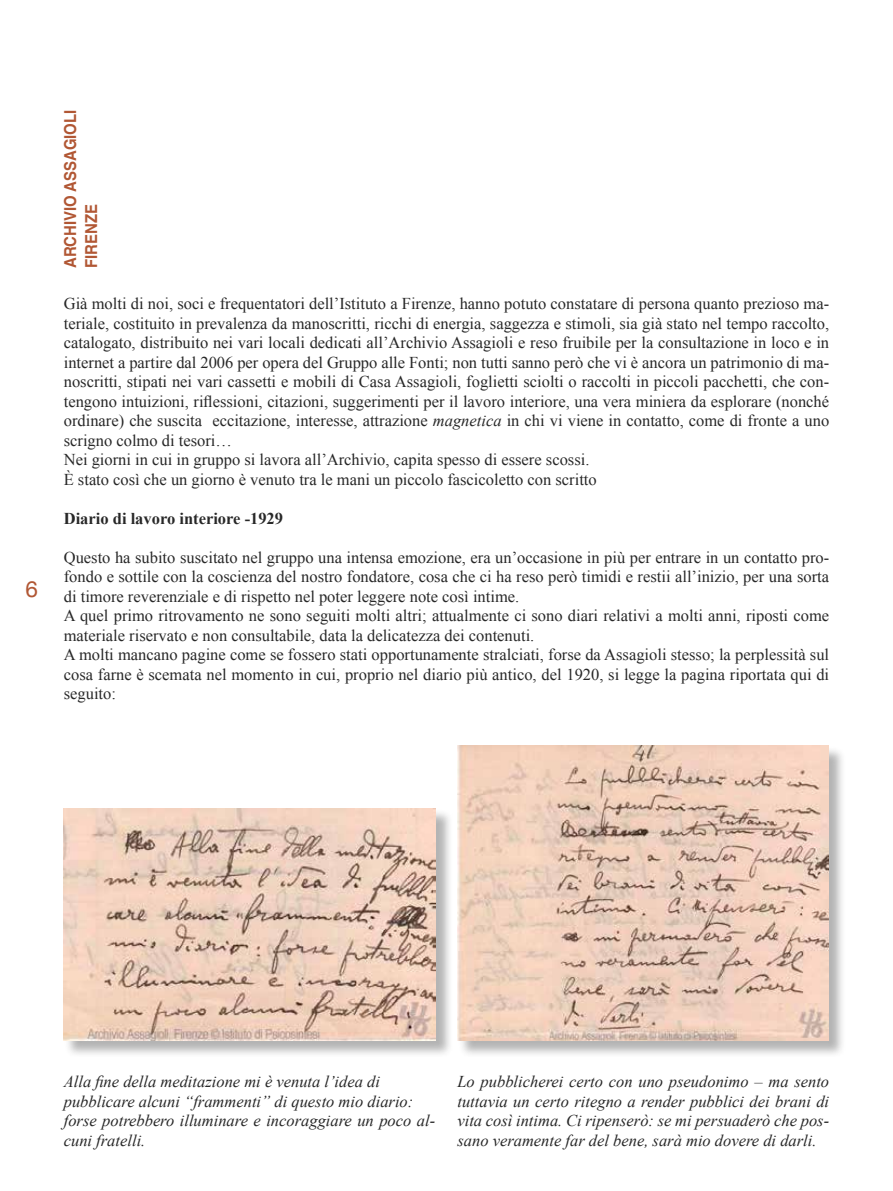
<style>
.page{position:relative;width:893px;height:1191px;background:#fff}
.page>*{position:absolute;margin:0;border:0;box-sizing:border-box;transform-origin:0 0}
.t1{font:22.5px "Helvetica Neue";color:#b15734}
.t2{font:16.5px/19.5px "Times New Roman";color:#282828}
.t3{font:italic 16.5px/19.5px "Times New Roman";color:#282828;text-align:justify}
.t4{font:700 16.5px "Times New Roman";color:#282828}
.t5{font:700 16.5px/21px "Helvetica";color:#b15734;scale:.9 1}
.s1{font-style:italic}
</style>
<div class="page">
<div style="left:65px;top:809px;width:388px;height:248px;background:#282828;opacity:.35"></div>
<img style="left:64px;top:808px;width:372px;height:232px">
<div style="left:458px;top:746px;width:388px;height:311px;background:#282828;opacity:.35"></div>
<img style="left:457px;top:745px;width:372px;height:295px">
<h1 class="t1" style="left:26px;top:573px;width:14px">6</h1>
<p class="t5" style="left:60px;top:268px;width:177px;rotate:-90deg">ARCHIVIO ASSAGIOLI<br>FIRENZE</p>
<p class="t2" style="left:64px;top:294px;width:767px">Già molti di noi, soci e frequentatori dell’Istituto a Firenze, hanno potuto constatare di persona quanto prezioso ma&shy;teriale, costituito in prevalenza da manoscritti, ricchi di energia, saggezza e stimoli, sia già stato nel tempo raccolto, catalogato, distribuito nei vari locali dedicati all’Archivio Assagioli e reso fruibile per la consultazione in loco e in internet a partire dal 2006 per opera del Gruppo alle Fonti; non tutti sanno però che vi è ancora un patrimonio di ma&shy;noscritti, stipati nei vari cassetti e mobili di Casa Assagioli, foglietti sciolti o raccolti in piccoli pacchetti, che con&shy;tengono intuizioni, riflessioni, citazioni, suggerimenti per il lavoro interiore, una vera miniera da esplorare (nonché ordinare) che suscita eccitazione, interesse, attrazione <span class="s1">magnetica</span> in chi vi viene in contatto, come di fronte a uno scrigno colmo di tesori…<br>Nei giorni in cui in gruppo si lavora all’Archivio, capita spesso di essere scossi.<br>È stato così che un giorno è venuto tra le mani un piccolo fascicoletto con scritto</p>
<p class="t4" style="left:64px;top:507px;width:221px">Diario di lavoro interiore -1929</p>
<p class="t2" style="left:64px;top:547px;width:767px">Questo ha subito suscitato nel gruppo una intensa emozione, era un’occasione in più per entrare in un contatto pro&shy;fondo e sottile con la coscienza del nostro fondatore, cosa che ci ha reso però timidi e restii all’inizio, per una sorta di timore reverenziale e di rispetto nel poter leggere note così intime.<br>A quel primo ritrovamento ne sono seguiti molti altri; attualmente ci sono diari relativi a molti anni, riposti come materiale riservato e non consultabile, data la delicatezza dei contenuti.<br>A molti mancano pagine come se fossero stati opportunamente stralciati, forse da Assagioli stesso; la perplessità sul cosa farne è scemata nel momento in cui, proprio nel diario più antico, del 1920, si legge la pagina riportata qui di seguito:</p>
<p class="t3" style="left:64px;top:1071px;width:373px;text-align:left">Alla fine della meditazione mi è venuta l’idea di pubblicare alcuni “frammenti” di questo mio diario: forse potrebbero illuminare e incoraggiare un poco al&shy;cuni fratelli.</p>
<p class="t3" style="left:457px;top:1071px;width:373px">Lo pubblicherei certo con uno pseudonimo – ma sento tuttavia un certo ritegno a render pubblici dei brani di vita così intima. Ci ripenserò: se mi persuaderò che pos&shy;sano veramente far del bene, sarà mio dovere di darli.</p>
</div>
